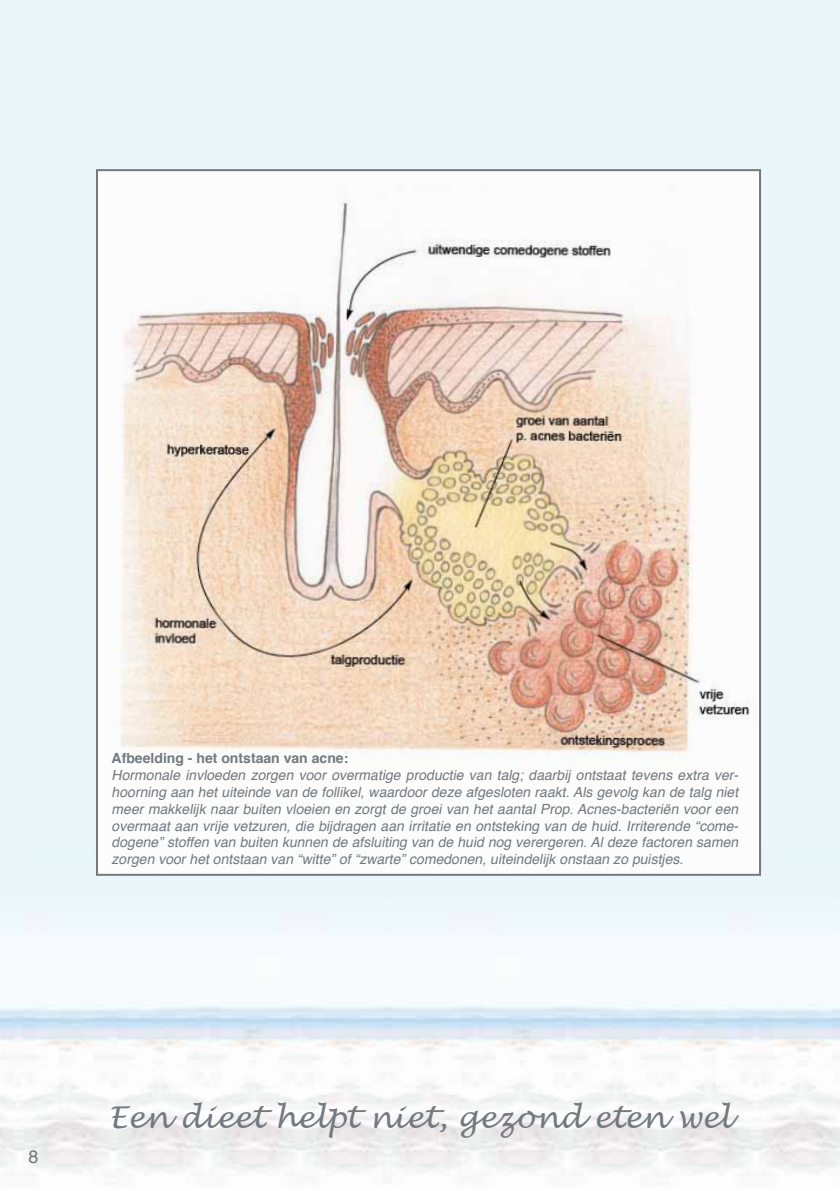
<style>
.page{position:relative;width:840px;height:1191px;background:#fff}
.page>*{position:absolute;margin:0;border:0;box-sizing:border-box;transform-origin:0 0}
.t1{font:italic 30px "Lucida Handwriting";color:#72797f}
.t2{font:18px "Helvetica";color:#70787d}
.t3{font:italic 14px/16.8px "Helvetica";color:#72797f;text-align:justify}
.t4{font:700 14px "Helvetica";color:#72797f}
</style>
<div class="page">
<div style="left:0;top:0;width:839px;height:1183px;background:#eaf6fa"></div>
<img style="left:0;top:841px;width:839px;height:342px">
<img style="left:99px;top:172px;width:658px;height:700px">
<p class="t4" style="left:111px;top:747px;width:238px">Afbeelding - het ontstaan van acne:</p>
<p class="t3" style="left:111px;top:767px;width:631px">Hormonale invloeden zorgen voor overmatige productie van talg; daarbij ontstaat tevens extra ver&shy;hoorning aan hetuiteinde van de follikel,waardoordeze afgesloten raakt.Alsgevolg kan de talg niet meermakkelijknaarbuiten vloeien en zorgtde groeivan hetaantalProp.Acnes-bacteriën vooreen overmaataan vrije vetzuren,die bijdragen aan irritatie en ontsteking van de huid.Irriterende “come&shy;dogene”stoffen van buiten kunnen de afsluiting van de huid nog verergeren.Aldeze factoren samen zorgen voorhetontstaan van “witte”of“zwarte”comedonen,uiteindelijkonstaan zo puistjes.</p>
<p class="t2" style="left:28px;top:1142px;width:12px">8</p>
<h1 class="t1" style="left:109px;top:1099px;width:623px">Een dieet helpt niet, gezond eten wel</h1>
</div>
